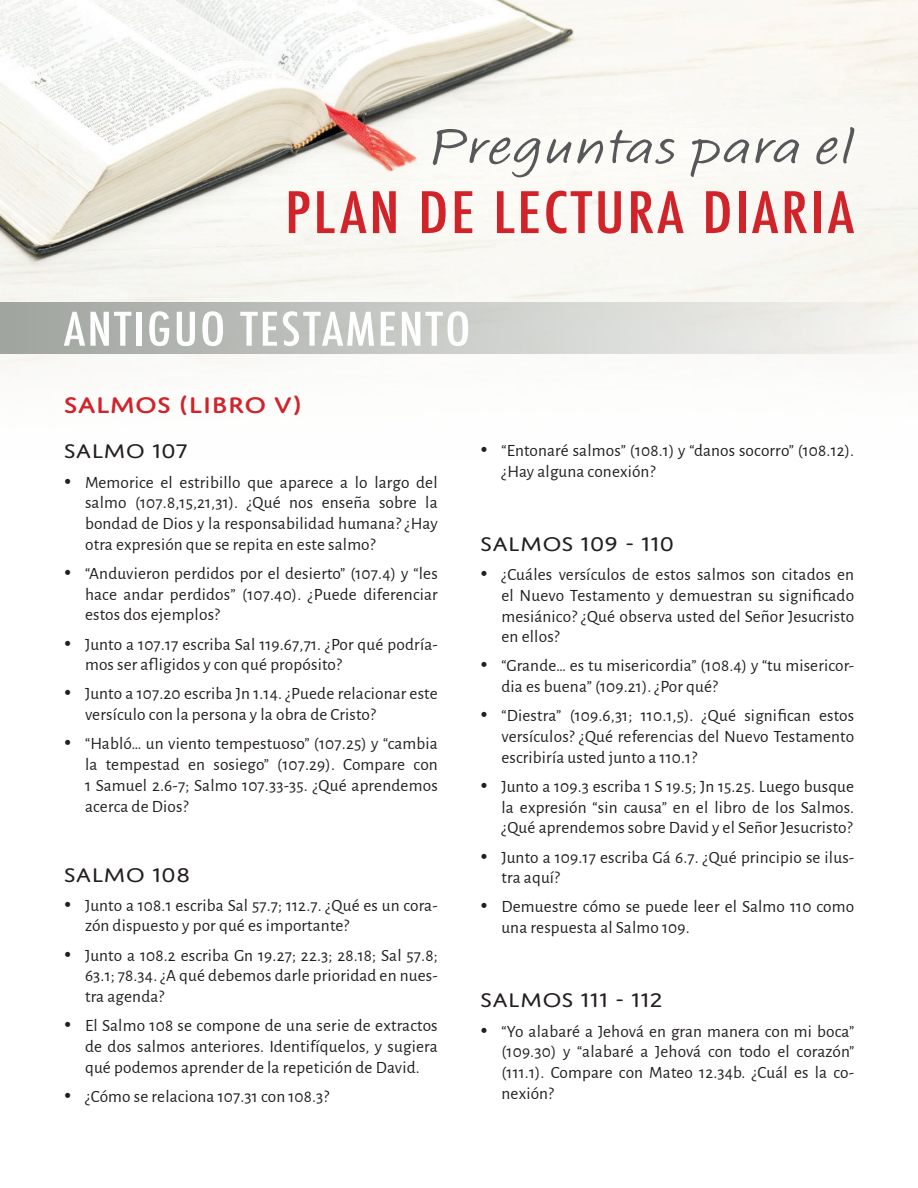
<style>
.page{position:relative;width:918px;height:1188px;background:#fff}
.page>*{position:absolute;margin:0;border:0;box-sizing:border-box;transform-origin:0 0}
.t1{font:500 condensed 55.5px "Futura";letter-spacing:.04em;color:#d1232a;scale:1.17 1}
.t2{font:52.5px "Calliope MVB";letter-spacing:.02em;color:#57585a;scale:1.17 1}
.t3{font:500 condensed 45px "Futura";letter-spacing:.04em;color:#fff;scale:1.17 1}
.t4{font:500 24px "Domus Titling";color:#d1232a;scale:1.17 1}
.t5{font:21px "Domus Titling";color:#231f20;scale:1.17 1}
.t6{font:17.25px/20.7px "Alegreya Sans";letter-spacing:.01em;color:#231f20;text-align:justify}
</style>
<div class="page">
<img style="left:0;top:0;width:918px;height:375px">
<div style="left:0;top:302px;width:918px;height:52px;background:linear-gradient(to right,#9fa5a0,#f8f7f3)"></div>
<h2 class="t2" style="left:429px;top:115px;width:365px">Preguntas para el</h2>
<h1 class="t1" style="left:285px;top:177px;width:488px">PLAN DE LECTURA DIARIA</h1>
<h3 class="t3" style="left:64px;top:300px;width:349px">ANTIGUO TESTAMENTO</h3>
<h3 class="t4" style="left:64px;top:391px;width:205px">SALMOS (LIBRO V)</h3>
<p class="t5" style="left:64px;top:440px;width:108px">SALMO 107</p>
<p class="t6" style="left:85px;top:471px;width:354px;text-indent:-21px">• Memorice el estribillo que aparece a lo largo del salmo (107.8,15,21,31). ¿Qué nos enseña sobre la bondad de Dios y la responsabilidad humana? ¿Hay otra expresión que se repita en este salmo?</p>
<p class="t6" style="left:85px;top:562px;width:354px;text-indent:-21px">• “Anduvieron perdidos por el desierto” (107.4) y “les hace andar perdidos” (107.40). ¿Puede diferenciar estos dos ejemplos?</p>
<p class="t6" style="left:85px;top:633px;width:354px;text-indent:-21px">• Junto a 107.17 escriba Sal 119.67,71. ¿Por qué podría&shy;mos ser afligidos y con qué propósito?</p>
<p class="t6" style="left:85px;top:683px;width:354px;text-indent:-21px">• Junto a 107.20 escriba Jn 1.14. ¿Puede relacionar este versículo con la persona y la obra de Cristo?</p>
<p class="t6" style="left:85px;top:733px;width:354px;text-indent:-21px">• “Habló… un viento tempestuoso” (107.25) y “cambia la tempestad en sosiego” (107.29). Compare con 1 Samuel 2.6-7; Salmo 107.33-35. ¿Qué aprendemos acerca de Dios?</p>
<p class="t5" style="left:64px;top:863px;width:110px">SALMO 108</p>
<p class="t6" style="left:85px;top:894px;width:354px;text-indent:-21px">• Junto a 108.1 escriba Sal 57.7; 112.7. ¿Qué es un cora&shy;zón dispuesto y por qué es importante?</p>
<p class="t6" style="left:85px;top:944px;width:354px;text-indent:-21px">• Junto a 108.2 escriba Gn 19.27; 22.3; 28.18; Sal 57.8; 63.1; 78.34. ¿A qué debemos darle prioridad en nues&shy;tra agenda?</p>
<p class="t6" style="left:85px;top:1014px;width:354px;text-indent:-21px">• El Salmo 108 se compone de una serie de extractos de dos salmos anteriores. Identifíquelos, y sugiera qué podemos aprender de la repetición de David.</p>
<p class="t6" style="left:64px;top:1085px;width:267px">• ¿Cómo se relaciona 107.31 con 108.3?</p>
<p class="t6" style="left:501px;top:439px;width:354px;text-indent:-21px">• “Entonaré salmos” (108.1) y “danos socorro” (108.12). ¿Hay alguna conexión?</p>
<p class="t5" style="left:480px;top:532px;width:167px">SALMOS 109 - 110</p>
<p class="t6" style="left:502px;top:563px;width:354px;text-indent:-21px">• ¿Cuáles versículos de estos salmos son citados en el Nuevo Testamento y demuestran su significado mesiánico? ¿Qué observa usted del Señor Jesucristo en ellos?</p>
<p class="t6" style="left:502px;top:655px;width:354px;text-indent:-21px">• “Grande… es tu misericordia” (108.4) y “tu misericor&shy;dia es buena” (109.21). ¿Por qué?</p>
<p class="t6" style="left:502px;top:705px;width:354px;text-indent:-21px">• “Diestra” (109.6,31; 110.1,5). ¿Qué significan estos versículos? ¿Qué referencias del Nuevo Testamento escribiría usted junto a 110.1?</p>
<p class="t6" style="left:502px;top:775px;width:354px;text-indent:-21px">• Junto a 109.3 escriba 1 S 19.5; Jn 15.25. Luego busque la expresión “sin causa” en el libro de los Salmos. ¿Qué aprendemos sobre David y el Señor Jesucristo?</p>
<p class="t6" style="left:502px;top:846px;width:354px;text-indent:-21px">• Junto a 109.17 escriba Gá 6.7. ¿Qué principio se ilus&shy;tra aquí?</p>
<p class="t6" style="left:502px;top:896px;width:354px;text-indent:-21px">• Demuestre cómo se puede leer el Salmo 110 como una respuesta al Salmo 109.</p>
<p class="t5" style="left:480px;top:989px;width:158px">SALMOS 111 - 112</p>
<p class="t6" style="left:502px;top:1020px;width:354px;text-indent:-21px">• “Yo alabaré a Jehová en gran manera con mi boca” (109.30) y “alabaré a Jehová con todo el corazón” (111.1). Compare con Mateo 12.34b. ¿Cuál es la co&shy;nexión?</p>
</div>
